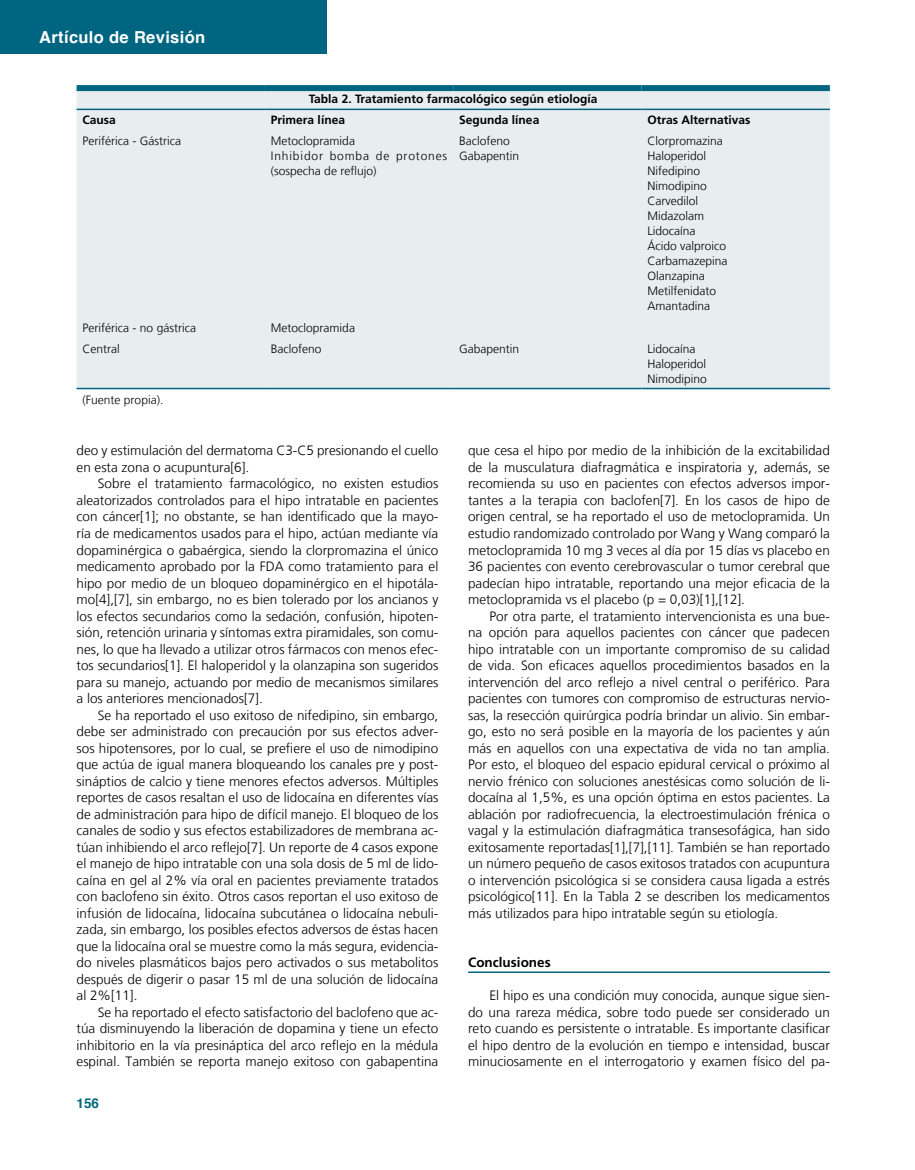
<style>
.page{position:relative;width:915px;height:1170px;background:#fff}
.page>*{position:absolute;margin:0;border:0;box-sizing:border-box;transform-origin:0 0}
.t1{font:700 16.5px "Helvetica";letter-spacing:.02em;color:#fff}
.Cuerpo{font:300 13.5px/16.5px "Frutiger LT";color:#000;text-align:justify}
.Contenido{font:300 13.5px/16.5px "Frutiger LT";color:#000;text-align:justify}
.Cuerpo-2{font:700 13.5px "Frutiger";color:#000}
.t2{font:700 13.5px "Helvetica";color:#006580}
._3tabla-corresponden{font:300 12px "Frutiger LT";color:#000}
._3tabla-corresponden-2{font:700 12px "Frutiger";color:#000}
._3tabla-corresponden-3{font:300 12px/15px "Frutiger LT";letter-spacing:.07em;color:#000}
</style>
<div class="page">
<div style="left:0;top:0;width:326px;height:54px;background:#006580"></div>
<hr style="left:468px;top:971px;width:361px;height:1px;background:#006580">
<div style="left:77px;top:91px;width:752px;height:297px;background:#e8edf0"></div>
<hr style="left:77px;top:109px;width:188px;height:1px;background:#006580">
<hr style="left:265px;top:109px;width:188px;height:1px;background:#006580">
<hr style="left:453px;top:109px;width:188px;height:1px;background:#006580">
<hr style="left:641px;top:109px;width:188px;height:1px;background:#006580">
<hr style="left:77px;top:388px;width:188px;height:1px;background:#006580">
<hr style="left:265px;top:388px;width:188px;height:1px;background:#006580">
<hr style="left:453px;top:388px;width:188px;height:1px;background:#006580">
<hr style="left:641px;top:388px;width:188px;height:1px;background:#006580">
<div style="left:77px;top:85px;width:188px;height:6px;background:#006580"></div>
<div style="left:265px;top:85px;width:188px;height:6px;background:#006580"></div>
<div style="left:453px;top:85px;width:188px;height:6px;background:#006580"></div>
<div style="left:641px;top:85px;width:188px;height:6px;background:#006580"></div>
<p class="t1" style="left:39px;top:24px;width:167px">Artículo de Revisión</p>
<p class="_3tabla-corresponden-2" style="left:309px;top:92px;width:290px">Tabla 2. Tratamiento farmacológico según etiología</p>
<p class="_3tabla-corresponden-2" style="left:83px;top:113px;width:35px">Causa</p>
<p class="_3tabla-corresponden-2" style="left:271px;top:113px;width:76px">Primera línea</p>
<p class="_3tabla-corresponden-2" style="left:459px;top:113px;width:82px">Segunda línea</p>
<p class="_3tabla-corresponden-2" style="left:647px;top:113px;width:104px">Otras Alternativas</p>
<p class="_3tabla-corresponden" style="left:83px;top:134px;width:100px">Periférica - Gástrica</p>
<p class="_3tabla-corresponden" style="left:271px;top:134px;width:85px">Metoclopramida</p>
<p class="_3tabla-corresponden-3" style="left:271px;top:149px;width:178px">Inhibidor bomba de protones (sospecha de reflujo)</p>
<p class="_3tabla-corresponden" style="left:459px;top:134px;width:52px">Baclofeno</p>
<p class="_3tabla-corresponden" style="left:459px;top:149px;width:62px">Gabapentin</p>
<p class="_3tabla-corresponden" style="left:647px;top:134px;width:77px">Clorpromazina</p>
<p class="_3tabla-corresponden" style="left:647px;top:149px;width:60px">Haloperidol</p>
<p class="_3tabla-corresponden" style="left:647px;top:164px;width:54px">Nifedipino</p>
<p class="_3tabla-corresponden" style="left:647px;top:179px;width:61px">Nimodipino</p>
<p class="_3tabla-corresponden" style="left:647px;top:194px;width:52px">Carvedilol</p>
<p class="_3tabla-corresponden" style="left:647px;top:209px;width:58px">Midazolam</p>
<p class="_3tabla-corresponden" style="left:647px;top:224px;width:49px">Lidocaína</p>
<p class="_3tabla-corresponden" style="left:647px;top:239px;width:80px">Ácido valproico</p>
<p class="_3tabla-corresponden" style="left:647px;top:254px;width:82px">Carbamazepina</p>
<p class="_3tabla-corresponden" style="left:647px;top:269px;width:59px">Olanzapina</p>
<p class="_3tabla-corresponden" style="left:647px;top:284px;width:70px">Metilfenidato</p>
<p class="_3tabla-corresponden" style="left:647px;top:299px;width:64px">Amantadina</p>
<p class="_3tabla-corresponden" style="left:83px;top:320px;width:115px">Periférica - no gástrica</p>
<p class="_3tabla-corresponden" style="left:271px;top:320px;width:85px">Metoclopramida</p>
<p class="_3tabla-corresponden" style="left:83px;top:341px;width:39px">Central</p>
<p class="_3tabla-corresponden" style="left:271px;top:341px;width:52px">Baclofeno</p>
<p class="_3tabla-corresponden" style="left:459px;top:341px;width:62px">Gabapentin</p>
<p class="_3tabla-corresponden" style="left:647px;top:341px;width:49px">Lidocaína</p>
<p class="_3tabla-corresponden" style="left:647px;top:356px;width:60px">Haloperidol</p>
<p class="_3tabla-corresponden" style="left:647px;top:371px;width:61px">Nimodipino</p>
<p class="_3tabla-corresponden" style="left:83px;top:392px;width:82px">(Fuente propia).</p>
<p class="Cuerpo" style="left:77px;top:442px;width:363px">deo y estimulación del dermatoma C3-C5 presionando el cuello en esta zona o acupuntura[6].</p>
<p class="Cuerpo" style="left:77px;top:475px;width:363px;text-indent:21px">Sobre el tratamiento farmacológico, no existen estudios aleatorizados controlados para el hipo intratable en pacientes con cáncer[1]; no obstante, se han identificado que la mayo&shy;ría de medicamentos usados para el hipo, actúan mediante vía dopaminérgica o gabaérgica, siendo la clorpromazina el único medicamento aprobado por la FDA como tratamiento para el hipo por medio de un bloqueo dopaminérgico en el hipotála&shy;mo[4],[7], sin embargo, no es bien tolerado por los ancianos y los efectos secundarios como la sedación, confusión, hipoten&shy;sión, retención urinaria y síntomas extra piramidales, son comu&shy;nes, lo que ha llevado a utilizar otros fármacos con menos efec&shy;tos secundarios[1]. El haloperidol y la olanzapina son sugeridos para su manejo, actuando por medio de mecanismos similares a los anteriores mencionados[7].</p>
<p class="Cuerpo" style="left:77px;top:706px;width:363px;text-indent:21px">Se ha reportado el uso exitoso de nifedipino, sin embargo, debe ser administrado con precaución por sus efectos adver&shy;sos hipotensores, por lo cual, se prefiere el uso de nimodipino que actúa de igual manera bloqueando los canales pre y post&shy;sináptios de calcio y tiene menores efectos adversos. Múltiples reportes de casos resaltan el uso de lidocaína en diferentes vías de administración para hipo de difícil manejo. El bloqueo de los canales de sodio y sus efectos estabilizadores de membrana ac&shy;túan inhibiendo el arco reflejo[7]. Un reporte de 4 casos expone el manejo de hipo intratable con una sola dosis de 5 ml de lido&shy;caína en gel al 2% vía oral en pacientes previamente tratados con baclofeno sin éxito. Otros casos reportan el uso exitoso de infusión de lidocaína, lidocaína subcutánea o lidocaína nebuli&shy;zada, sin embargo, los posibles efectos adversos de éstas hacen que la lidocaína oral se muestre como la más segura, evidencia&shy;do niveles plasmáticos bajos pero activados o sus metabolitos después de digerir o pasar 15 ml de una solución de lidocaína al 2%[11].</p>
<p class="Cuerpo" style="left:77px;top:1003px;width:363px;text-indent:21px">Se ha reportado el efecto satisfactorio del baclofeno que ac&shy;túa disminuyendo la liberación de dopamina y tiene un efecto inhibitorio en la vía presináptica del arco reflejo en la médula espinal. También se reporta manejo exitoso con gabapentina</p>
<p class="t2" style="left:77px;top:1092px;width:24px">156</p>
<p class="Cuerpo" style="left:468px;top:442px;width:363px">que cesa el hipo por medio de la inhibición de la excitabilidad de la musculatura diafragmática e inspiratoria y, además, se recomienda su uso en pacientes con efectos adversos impor&shy;tantes a la terapia con baclofen[7]. En los casos de hipo de origen central, se ha reportado el uso de metoclopramida. Un estudio randomizado controlado por Wang y Wang comparó la metoclopramida 10 mg 3 veces al día por 15 días vs placebo en 36 pacientes con evento cerebrovascular o tumor cerebral que padecían hipo intratable, reportando una mejor eficacia de la metoclopramida vs el placebo (p = 0,03)[1],[12].</p>
<p class="Cuerpo" style="left:468px;top:607px;width:363px;text-indent:21px">Por otra parte, el tratamiento intervencionista es una bue&shy;na opción para aquellos pacientes con cáncer que padecen hipo intratable con un importante compromiso de su calidad de vida. Son eficaces aquellos procedimientos basados en la intervención del arco reflejo a nivel central o periférico. Para pacientes con tumores con compromiso de estructuras nervio&shy;sas, la resección quirúrgica podría brindar un alivio. Sin embar&shy;go, esto no será posible en la mayoría de los pacientes y aún más en aquellos con una expectativa de vida no tan amplia.<br>Por esto, el bloqueo del espacio epidural cervical o próximo al nervio frénico con soluciones anestésicas como solución de li&shy;docaína al 1,5%, es una opción óptima en estos pacientes. La ablación por radiofrecuencia, la electroestimulación frénica o vagal y la estimulación diafragmática transesofágica, han sido exitosamente reportadas[1],[7],[11]. También se han reportado un número pequeño de casos exitosos tratados con acupuntura o intervención psicológica si se considera causa ligada a estrés psicológico[11]. En la Tabla 2 se describen los medicamentos más utilizados para hipo intratable según su etiología.</p>
<p class="Cuerpo-2" style="left:468px;top:954px;width:84px">Conclusiones</p>
<p class="Contenido" style="left:468px;top:987px;width:363px;text-indent:21px">El hipo es una condición muy conocida, aunque sigue sien&shy;do una rareza médica, sobre todo puede ser considerado un reto cuando es persistente o intratable. Es importante clasificar el hipo dentro de la evolución en tiempo e intensidad, buscar minuciosamente en el interrogatorio y examen físico del pa-</p>
</div>
